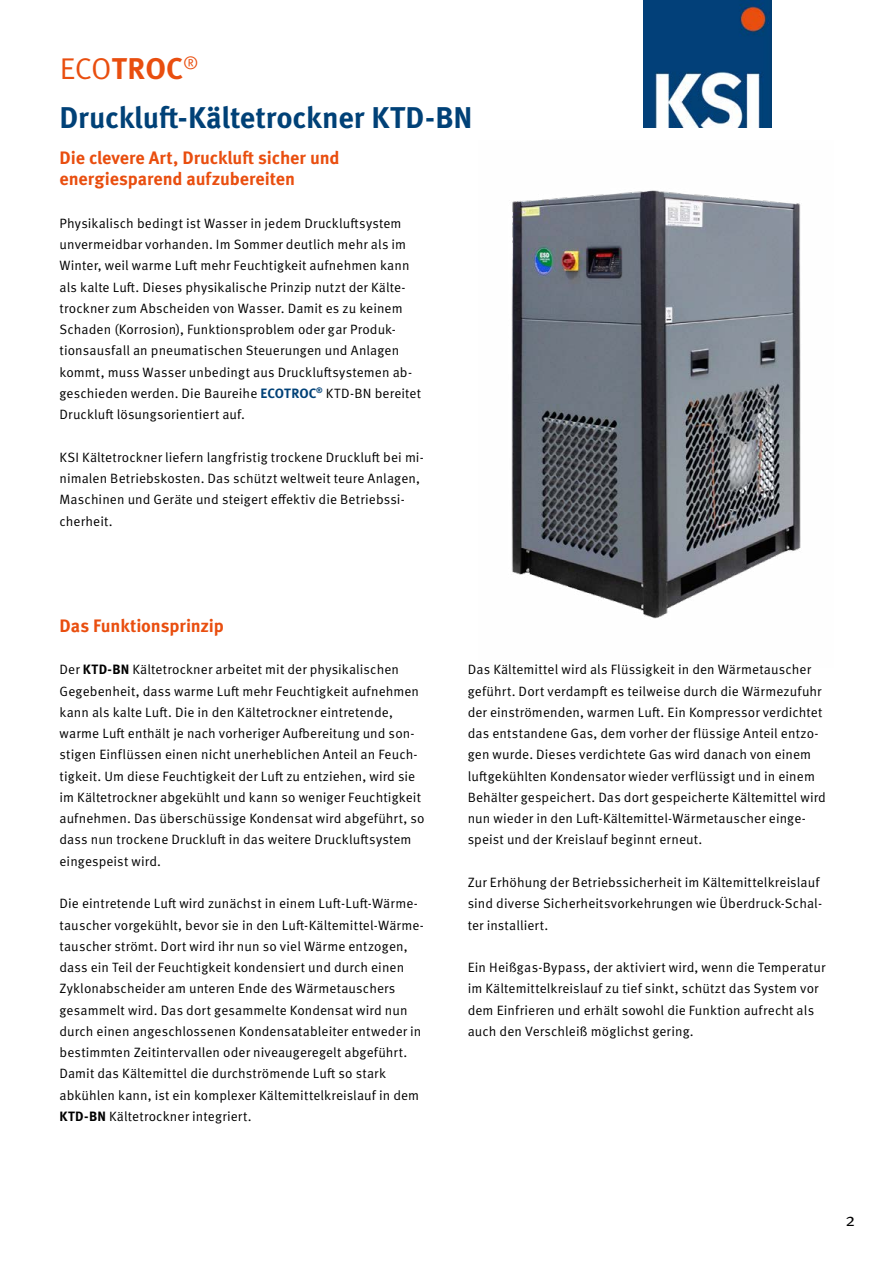
<style>
.page{position:relative;width:893px;height:1263px;background:#fff}
.page>*{position:absolute;margin:0;border:0;box-sizing:border-box;transform-origin:0 0}
.t1{font:700 30px "Meta OT";letter-spacing:-.005em;color:#004177}
.t2{font:700 30px "Meta OT";color:#e94e0f}
.t3{font:700 18px "Meta OT";letter-spacing:-.005em;color:#e94e0f}
.t4{font:18px "Meta OT";color:#000}
.t5{font:13.5px/21.3px "Meta OT";letter-spacing:.005em;color:#000}
.s1{font-weight:400}
.s2{font-weight:700;color:#004177}
.s3{font-weight:700}
</style>
<div class="page">
<img style="left:644px;top:0;width:127px;height:128px">
<img style="left:511px;top:190px;width:290px;height:429px">
<p class="t2" style="left:60px;top:50px;width:140px"><span class="s1">ECO</span>TROC<sup>®</sup></p>
<h1 class="t1" style="left:60px;top:98px;width:415px">Druckluft-Kältetrockner KTD-BN</h1>
<p class="t3" style="left:60px;top:146px;width:282px">Die clevere Art, Druckluft sicher und</p>
<p class="t3" style="left:60px;top:168px;width:237px">energiesparend aufzubereiten</p>
<p class="t5" style="left:60px;top:213px;width:363px">Physikalisch bedingt ist Wasser in jedem Druckluftsystem unvermeidbar vorhanden. Im Sommer deutlich mehr als im Winter, weil warme Luft mehr Feuchtigkeit aufnehmen kann als kalte Luft. Dieses physikalische Prinzip nutzt der Kälte&shy;trockner zum Abscheiden von Wasser. Damit es zu keinem Schaden (Korrosion), Funktionsproblem oder gar Produk&shy;tionsausfall an pneumatischen Steuerungen und Anlagen kommt, muss Wasser unbedingt aus Druckluftsystemen ab&shy;geschieden werden. Die Baureihe <span class="s2">ECOTROC</span><sup>®</sup> KTD-BN bereitet Druckluft lösungsorientiert auf.</p>
<p class="t5" style="left:60px;top:447px;width:366px">KSI Kältetrockner liefern langfristig trockene Druckluft bei mi&shy;nimalen Betriebskosten. Das schützt weltweit teure Anlagen, Maschinen und Geräte und steigert effektiv die Betriebssi&shy;cherheit.</p>
<p class="t3" style="left:60px;top:614px;width:166px">Das Funktionsprinzip</p>
<p class="t5" style="left:60px;top:659px;width:367px">Der <span class="s3">KTD-BN</span> Kältetrockner arbeitet mit der physikalischen Gegebenheit, dass warme Luft mehr Feuchtigkeit aufnehmen kann als kalte Luft. Die in den Kältetrockner eintretende, warme Luft enthält je nach vorheriger Aufbereitung und son&shy;stigen Einflüssen einen nicht unerheblichen Anteil an Feuch&shy;tigkeit. Um diese Feuchtigkeit der Luft zu entziehen, wird sie im Kältetrockner abgekühlt und kann so weniger Feuchtigkeit aufnehmen. Das überschüssige Kondensat wird abgeführt, so dass nun trockene Druckluft in das weitere Druckluftsystem eingespeist wird.</p>
<p class="t5" style="left:60px;top:893px;width:366px">Die eintretende Luft wird zunächst in einem Luft-Luft-Wärme&shy;tauscher vorgekühlt, bevor sie in den Luft-Kältemittel-Wärme&shy;tauscher strömt. Dort wird ihr nun so viel Wärme entzogen, dass ein Teil der Feuchtigkeit kondensiert und durch einen Zyklonabscheider am unteren Ende des Wärmetauschers gesammelt wird. Das dort gesammelte Kondensat wird nun durch einen angeschlossenen Kondensatableiter entweder in bestimmten Zeitintervallen oder niveaugeregelt abgeführt.</p>
<p class="t5" style="left:60px;top:1063px;width:361px">Damit das Kältemittel die durchströmende Luft so stark abkühlen kann, ist ein komplexer Kältemittelkreislauf in dem<br><span class="s3">KTD-BN</span> Kältetrockner integriert.</p>
<p class="t5" style="left:468px;top:659px;width:360px">Das Kältemittel wird als Flüssigkeit in den Wärmetauscher geführt. Dort verdampft es teilweise durch die Wärmezufuhr der einströmenden, warmen Luft. Ein Kompressor verdichtet das entstandene Gas, dem vorher der flüssige Anteil entzo&shy;gen wurde. Dieses verdichtete Gas wird danach von einem luftgekühlten Kondensator wieder verflüssigt und in einem Behälter gespeichert. Das dort gespeicherte Kältemittel wird nun wieder in den Luft-Kältemittel-Wärmetauscher einge&shy;speist und der Kreislauf beginnt erneut.</p>
<p class="t5" style="left:468px;top:872px;width:356px">Zur Erhöhung der Betriebssicherheit im Kältemittelkreislauf sind diverse Sicherheitsvorkehrungen wie Überdruck-Schal&shy;ter installiert.</p>
<p class="t5" style="left:468px;top:957px;width:359px">Ein Heißgas-Bypass, der aktiviert wird, wenn die Temperatur im Kältemittelkreislauf zu tief sinkt, schützt das System vor dem Einfrieren und erhält sowohl die Funktion aufrecht als auch den Verschleiß möglichst gering.</p>
<h2 class="t4" style="left:845px;top:1209px;width:11px">2</h2>
</div>
